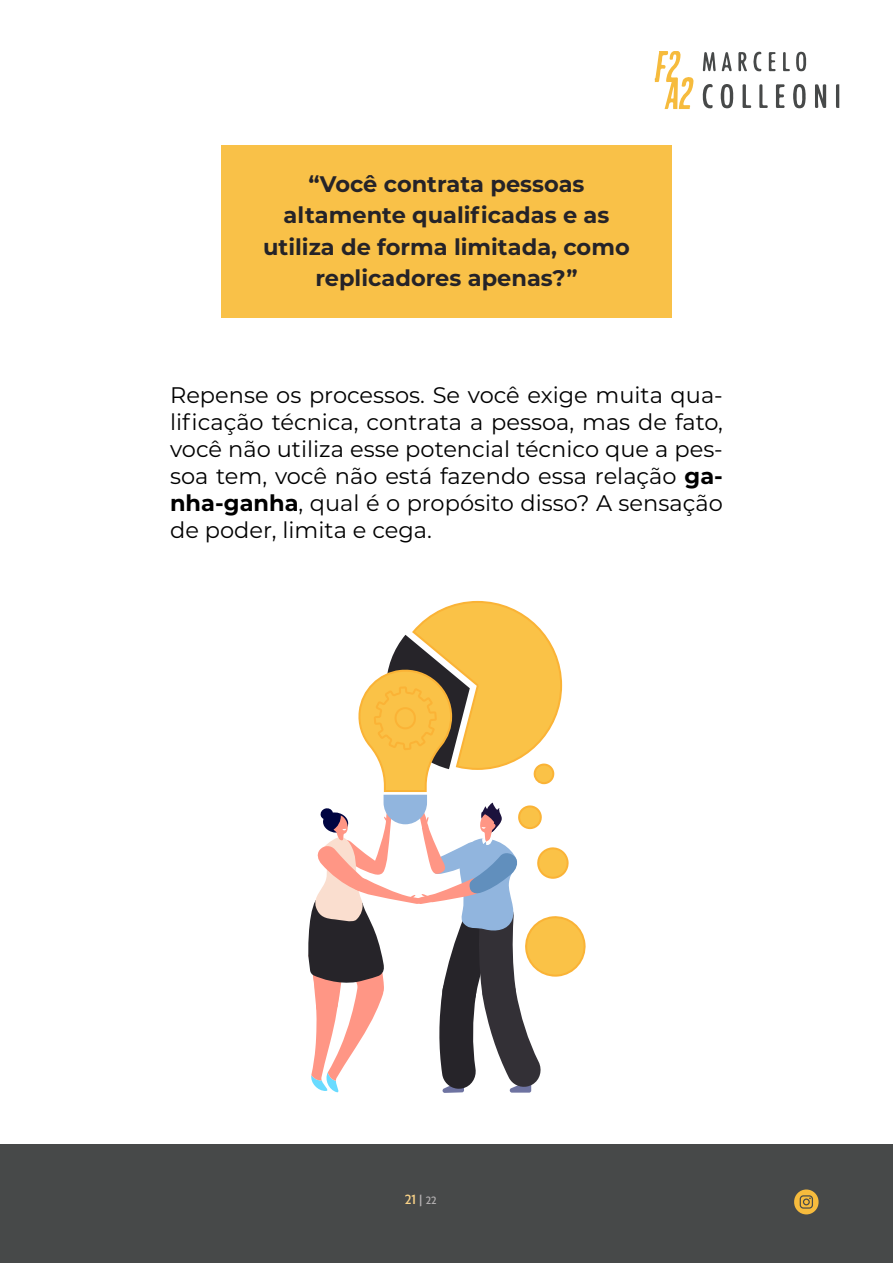
<style>
.page{position:relative;width:893px;height:1263px;background:#fff}
.page>*{position:absolute;margin:0;border:0;box-sizing:border-box;transform-origin:0 0}
.Body{font:22.5px/27px "Montserrat";color:#000;text-align:justify}
.BOX{font:700 22.5px/31.5px "Montserrat";color:#252328;text-align:center}
.t1{font:500 15px "Serenity";color:#fad388}
.s1{font-weight:700}
.s2{color:#b3b0b1}
.s3{font-size:12px;color:#b3b0b1}
</style>
<div class="page">
<div style="left:221px;top:145px;width:451px;height:173px;background:#f9c148"></div>
<svg style="left:308px;top:601px;width:278px;height:492px"></svg>
<div style="left:0;top:1144px;width:893px;height:119px;background:#474949"></div>
<svg style="left:836px;top:84px;width:3px;height:24px"></svg>
<svg style="left:655px;top:51px;width:38px;height:58px"></svg>
<svg style="left:815px;top:84px;width:11px;height:24px"></svg>
<svg style="left:720px;top:84px;width:13px;height:24px"></svg>
<svg style="left:793px;top:84px;width:13px;height:24px"></svg>
<svg style="left:776px;top:84px;width:9px;height:24px"></svg>
<svg style="left:796px;top:52px;width:10px;height:19px"></svg>
<svg style="left:703px;top:84px;width:10px;height:25px"></svg>
<svg style="left:738px;top:52px;width:9px;height:19px"></svg>
<svg style="left:743px;top:84px;width:8px;height:24px"></svg>
<svg style="left:703px;top:52px;width:29px;height:19px"></svg>
<svg style="left:759px;top:84px;width:9px;height:24px"></svg>
<svg style="left:769px;top:52px;width:7px;height:19px"></svg>
<svg style="left:753px;top:51px;width:8px;height:21px"></svg>
<svg style="left:783px;top:52px;width:7px;height:19px"></svg>
<svg style="left:794px;top:1189px;width:25px;height:25px"></svg>
<p class="BOX" style="left:263px;top:167px;width:368px">“Você contrata pessoas altamente qualificadas e as utiliza de forma limitada, como replicadores apenas?”</p>
<p class="Body" style="left:170px;top:380px;width:554px">Repense os processos. Se você exige muita qua&shy;lificação técnica, contrata a pessoa, mas de fato, você não utiliza esse potencial técnico que a pes&shy;soa tem, você não está fazendo essa relação <span class="s1">ga&shy;nha-ganha</span>, qual é o propósito disso? A sensação de poder, limita e cega.</p>
<p class="t1" style="left:405px;top:1191px;width:33px">21 <span class="s2">|</span> <span class="s3">22</span></p>
</div>
